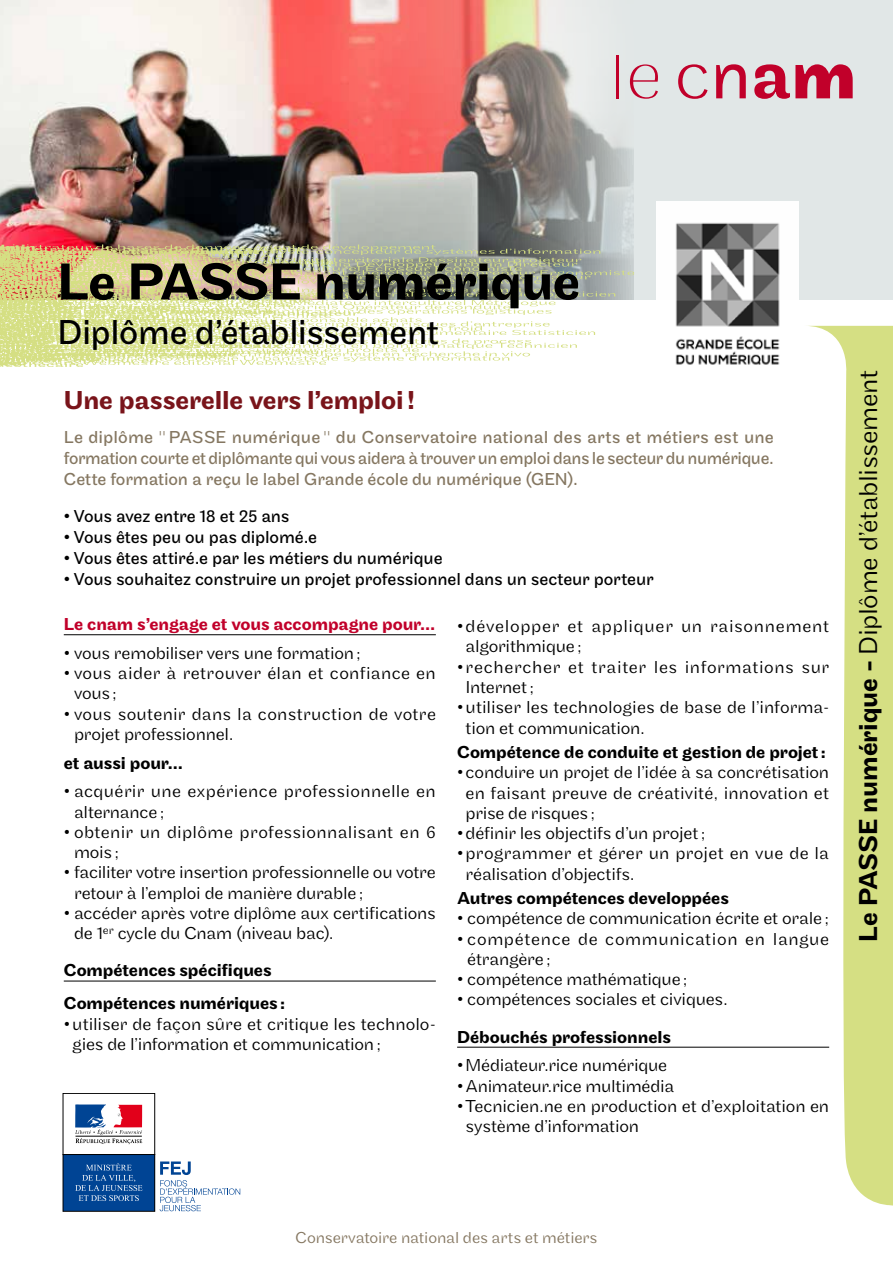
<style>
.page{position:relative;width:893px;height:1263px;background:#fff}
.page>*{position:absolute;margin:0;border:0;box-sizing:border-box;transform-origin:0 0}
.t1{font:500 54px "Maple";letter-spacing:-.015em;color:#000}
.t2{font:36px "Maple";letter-spacing:-.01em;color:#000}
.t3{font:300 27px "Maple";letter-spacing:-.01em;color:#000}
.t4{font:500 27px "Maple";letter-spacing:-.005em;color:#79141a}
.t5{font:300 18px/20.2px "Maple";letter-spacing:-.005em;color:#000}
.t6{font:18px/21px "Maple";letter-spacing:-.005em;color:#857761;text-align:justify}
.t7{font:18px "Maple";letter-spacing:-.005em;color:#000}
.t8{font:500 18px/33px "Maple";letter-spacing:-.005em;color:#000}
.t9{font:300 18px/20.2px "Maple";letter-spacing:.02em;color:#000}
.t10{font:300 18px/20.2px "Maple";letter-spacing:.035em;color:#000}
.t11{font:300 18px/20.2px "Maple";letter-spacing:.015em;color:#000}
.t12{font:300 18px/20.2px "Maple";letter-spacing:.04em;color:#000}
.t13{font:500 18px "Maple";letter-spacing:-.005em;color:#c1002a}
.t14{font:300 16.5px "Maple";letter-spacing:-.005em;color:#857761}
.s1{font-weight:300}
.s2{font-weight:500}
</style>
<div class="page">
<div style="left:0;top:0;width:893px;height:300px;background:#e1e7e7"></div>
<img style="left:0;top:0;width:634px;height:244px">
<svg style="left:804px;top:325px;width:89px;height:881px;fill:#d5df83"></svg>
<hr style="left:64px;top:634px;width:372px;height:1px;background:#000">
<hr style="left:64px;top:981px;width:372px;height:1px;background:#000">
<svg style="left:630px;top:64px;width:28px;height:35px"></svg>
<hr style="left:617px;top:55px;width:2px;height:43px;background:#c1002a">
<svg style="left:678px;top:64px;width:29px;height:35px"></svg>
<svg style="left:716px;top:64px;width:30px;height:34px"></svg>
<svg style="left:754px;top:64px;width:99px;height:35px"></svg>
<hr style="left:457px;top:1047px;width:372px;height:1px;background:#000">
<img style="left:0;top:244px;width:634px;height:123px">
<img style="left:657px;top:202px;width:142px;height:163px">
<svg style="left:160px;top:1161px;width:80px;height:50px"></svg>
<div style="left:63px;top:1093px;width:92px;height:62px;border:1px solid #000"></div>
<svg style="left:75px;top:1105px;width:67px;height:39px"></svg>
<div style="left:63px;top:1154px;width:92px;height:57px;background:#004494"></div>
<div style="left:63px;top:1154px;width:92px;height:58px;border:1px solid #000"></div>
<svg style="left:75px;top:1163px;width:68px;height:38px"></svg>
<h1 class="t1" style="left:57px;top:251px;width:138px">Le PASSE</h1>
<h1 class="t1" style="left:314px;top:251px;width:268px">numérique</h1>
<h2 class="t2" style="left:57px;top:312px;width:383px">Diplôme d’établissement</h2>
<h3 class="t4" style="left:64px;top:385px;width:353px">Une passerelle vers l’emploi!</h3>
<p class="t6" style="left:64px;top:427px;width:712px">Le diplôme <span class="s1">"</span>PASSE numérique <span class="s1">"</span> du Conservatoire national des arts et métiers est une formation courte et diplômante qui vous aidera à trouver un emploi dans le secteur du numérique.<br>Cette formation a reçu le label Grande école du numérique (GEN).</p>
<p class="t7" style="left:64px;top:505px;width:227px">• Vous avez entre 18 et 25 ans</p>
<p class="t7" style="left:64px;top:526px;width:255px">• Vous êtes peu ou pas diplomé.e</p>
<p class="t7" style="left:64px;top:547px;width:380px">• Vous êtes attiré.e par les métiers du numérique</p>
<p class="t7" style="left:64px;top:568px;width:591px">• Vous souhaitez construire un projet professionnel dans un secteur porteur</p>
<p class="t13" style="left:64px;top:614px;width:373px">Le cnam s’engage et vous accompagne pour…</p>
<p class="t5" style="left:64px;top:643px;width:299px">• vous remobiliser vers une formation;</p>
<p class="t9" style="left:74px;top:663px;width:363px;text-indent:-10px">• vous aider à retrouver élan et confiance en vous ;</p>
<p class="t5" style="left:74px;top:704px;width:363px;text-indent:-10px">• vous soutenir dans la construction de votre projet professionnel.</p>
<p class="t8" style="left:64px;top:747px;width:121px">et aussi pour…</p>
<p class="t9" style="left:74px;top:781px;width:363px;text-indent:-10px">• acquérir une expérience professionnelle en alternance ;</p>
<p class="t9" style="left:74px;top:822px;width:363px;text-indent:-10px">• obtenir un diplôme professionnalisant en 6 mois ;</p>
<p class="t5" style="left:74px;top:862px;width:363px;text-indent:-10px">• faciliter votre insertion professionnelle ou votre retour à l’emploi de manière durable ;</p>
<p class="t5" style="left:74px;top:903px;width:363px;text-indent:-10px">• accéder après votre diplôme aux certifications de 1<sup>er</sup> cycle du Cnam (niveau bac).</p>
<p class="t8" style="left:64px;top:954px;width:223px">Compétences spécifiques<br>Compétences numériques :</p>
<p class="t5" style="left:72px;top:1014px;width:365px;text-indent:-8px">•utiliser de façon sûre et critique les technolo&shy;gies de l’information et communication;</p>
<p class="t12" style="left:466px;top:616px;width:365px;text-indent:-8px">•développer et appliquer un raisonnement algorithmique ;</p>
<p class="t10" style="left:466px;top:657px;width:365px;text-indent:-8px">•rechercher et traiter les informations sur<br>Internet;</p>
<p class="t5" style="left:466px;top:697px;width:365px;text-indent:-8px">•utiliser les technologies de base de l’informa&shy;tion et communication.</p>
<p class="t8" style="left:457px;top:736px;width:370px">Compétence de conduite et gestion de projet:</p>
<p class="t5" style="left:466px;top:762px;width:365px;text-align:justify;text-indent:-8px">•conduire un projet de l’idée à sa concrétisation en faisant preuve de créativité, innovation et prise de risques ;</p>
<p class="t5" style="left:457px;top:823px;width:250px">•définir les objectifs d’un projet;</p>
<p class="t11" style="left:466px;top:843px;width:365px;text-indent:-8px">•programmer et gérer un projet en vue de la réalisation d’objectifs.</p>
<p class="t8" style="left:457px;top:882px;width:273px">Autres compétences developpées</p>
<p class="t5" style="left:457px;top:908px;width:373px">• compétence de communication écrite et orale ;</p>
<p class="t10" style="left:467px;top:928px;width:363px;text-indent:-10px">• compétence de communication en langue étrangère ;</p>
<p class="t5" style="left:457px;top:969px;width:232px">• compétence mathématique ;</p>
<p class="t5" style="left:457px;top:989px;width:272px">• compétences sociales et civiques.</p>
<p class="t8" style="left:457px;top:1020px;width:215px">Débouchés professionnels</p>
<p class="t5" style="left:457px;top:1055px;width:212px">•Médiateur.rice numérique</p>
<p class="t5" style="left:457px;top:1075px;width:219px">•Animateur.rice multimédia</p>
<p class="t5" style="left:466px;top:1096px;width:365px;text-indent:-8px">•Tecnicien.ne en production et d’exploitation en système d’information</p>
<h3 class="t3" style="left:853px;top:941px;width:573px;rotate:-90deg"><span class="s2">Le Passe numérique -</span> Diplôme d’établissement</h3>
<p class="t14" style="left:295px;top:1228px;width:303px">Conservatoire national des arts et métiers</p>
</div>
